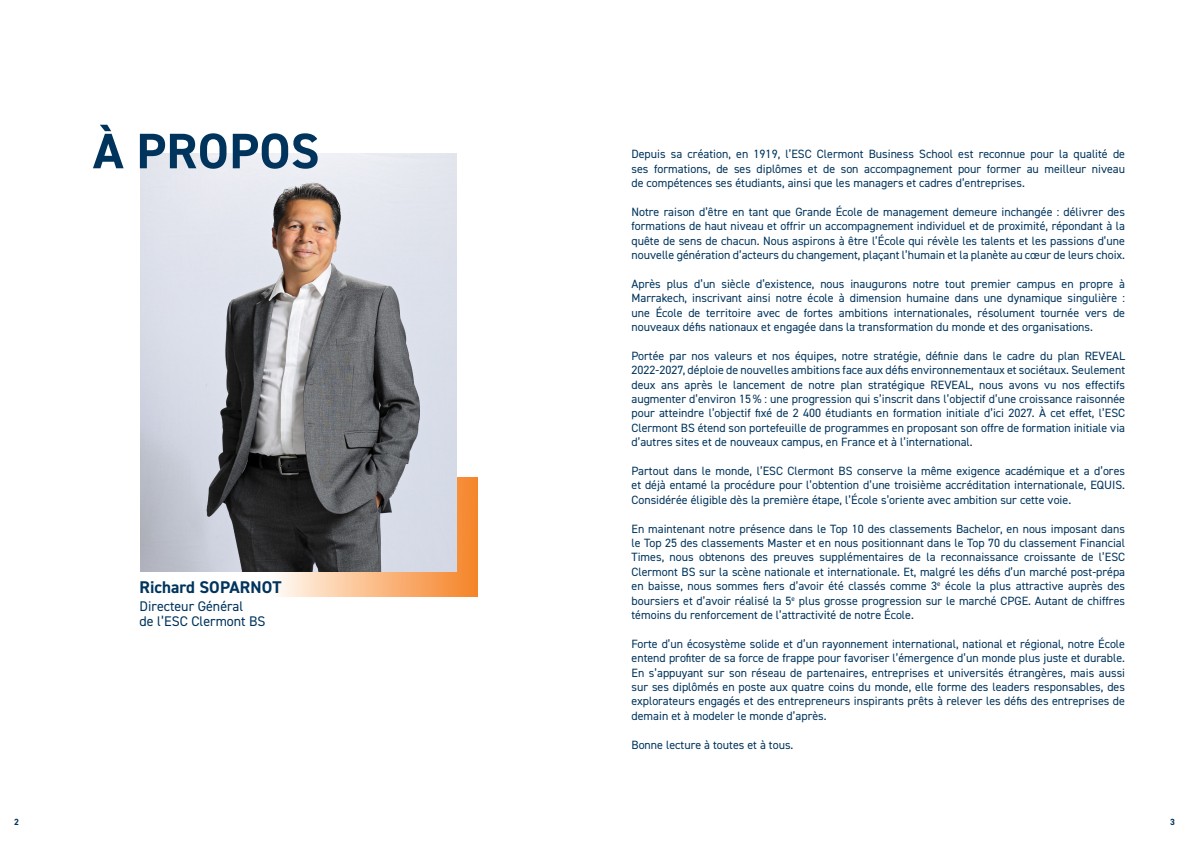
<style>
.page{position:relative;width:1191px;height:842px;background:#fff}
.page>*{position:absolute;margin:0;border:0;box-sizing:border-box;transform-origin:0 0}
.t1{font:700 50px "DIN2014";letter-spacing:.01em;color:#01345c}
.t2{font:700 17px "DIN2014";color:#01345c}
.t3{font:14px/15px "DIN2014";color:#01345c}
.t4{font:12px/14.4px "DIN2014";color:#01345c;text-align:justify}
.t5{font:700 9px "DIN2014";color:#01345c}
</style>
<div class="page">
<svg style="left:278px;top:477px;width:200px;height:119px;background:#f8ad70"></svg>
<img style="left:140px;top:153px;width:316px;height:419px">
<p class="t1" style="left:93px;top:118px;width:228px">À PROPOS</p>
<p class="t2" style="left:140px;top:576px;width:143px">Richard SOPARNOT</p>
<p class="t3" style="left:140px;top:598px;width:127px">Directeur Général<br>de l’ESC Clermont BS</p>
<p class="t4" style="left:631px;top:147px;width:495px">Depuis sa création, en 1919, l’ESC Clermont Business School est reconnue pour la qualité de ses formations, de ses diplômes et de son accompagnement pour former au meilleur niveau de compétences ses étudiants, ainsi que les managers et cadres d’entreprises.</p>
<p class="t4" style="left:631px;top:204px;width:495px">Notre raison d’être en tant que Grande École de management demeure inchangée : délivrer des formations de haut niveau et offrir un accompagnement individuel et de proximité, répondant à la quête de sens de chacun. Nous aspirons à être l’École qui révèle les talents et les passions d’une nouvelle génération d’acteurs du changement, plaçant l’humain et la planète au cœur de leurs choix.</p>
<p class="t4" style="left:631px;top:276px;width:495px">Après plus d’un siècle d’existence, nous inaugurons notre tout premier campus en propre à Marrakech, inscrivant ainsi notre école à dimension humaine dans une dynamique singulière : une École de territoire avec de fortes ambitions internationales, résolument tournée vers de nouveaux défis nationaux et engagée dans la transformation du monde et des organisations.</p>
<p class="t4" style="left:631px;top:348px;width:495px">Portée par nos valeurs et nos équipes, notre stratégie, définie dans le cadre du plan REVEAL 2022-2027, déploie de nouvelles ambitions face aux défis environnementaux et sociétaux. Seulement deux ans après le lancement de notre plan stratégique REVEAL, nous avons vu nos effectifs augmenter d’environ 15% : une progression qui s’inscrit dans l’objectif d’une croissance raisonnée pour atteindre l’objectif fixé de 2 400 étudiants en formation initiale d’ici 2027. À cet effet, l’ESC Clermont BS étend son portefeuille de programmes en proposant son offre de formation initiale via d’autres sites et de nouveaux campus, en France et à l’international.</p>
<p class="t4" style="left:631px;top:463px;width:495px">Partout dans le monde, l’ESC Clermont BS conserve la même exigence académique et a d’ores et déjà entamé la procédure pour l’obtention d’une troisième accréditation internationale, EQUIS.<br>Considérée éligible dès la première étape, l’École s’oriente avec ambition sur cette voie.</p>
<p class="t4" style="left:631px;top:521px;width:495px">En maintenant notre présence dans le Top 10 des classements Bachelor, en nous imposant dans le Top 25 des classements Master et en nous positionnant dans le Top 70 du classement Financial Times, nous obtenons des preuves supplémentaires de la reconnaissance croissante de l’ESC Clermont BS sur la scène nationale et internationale. Et, malgré les défis d’un marché post-prépa en baisse, nous sommes fiers d’avoir été classés comme 3<sup>e</sup> école la plus attractive auprès des boursiers et d’avoir réalisé la 5<sup>e</sup> plus grosse progression sur le marché CPGE. Autant de chiffres témoins du renforcement de l’attractivité de notre École.</p>
<p class="t4" style="left:631px;top:636px;width:495px">Forte d’un écosystème solide et d’un rayonnement international, national et régional, notre École entend profiter de sa force de frappe pour favoriser l’émergence d’un monde plus juste et durable.<br>En s’appuyant sur son réseau de partenaires, entreprises et universités étrangères, mais aussi sur ses diplômés en poste aux quatre coins du monde, elle forme des leaders responsables, des explorateurs engagés et des entrepreneurs inspirants prêts à relever les défis des entreprises de demain et à modeler le monde d’après.</p>
<p class="t4" style="left:631px;top:737px;width:163px">Bonne lecture à toutes et à tous.</p>
<p class="t5" style="left:14px;top:816px;width:6px">2</p>
<p class="t5" style="left:1170px;top:816px;width:6px">3</p>
</div>
